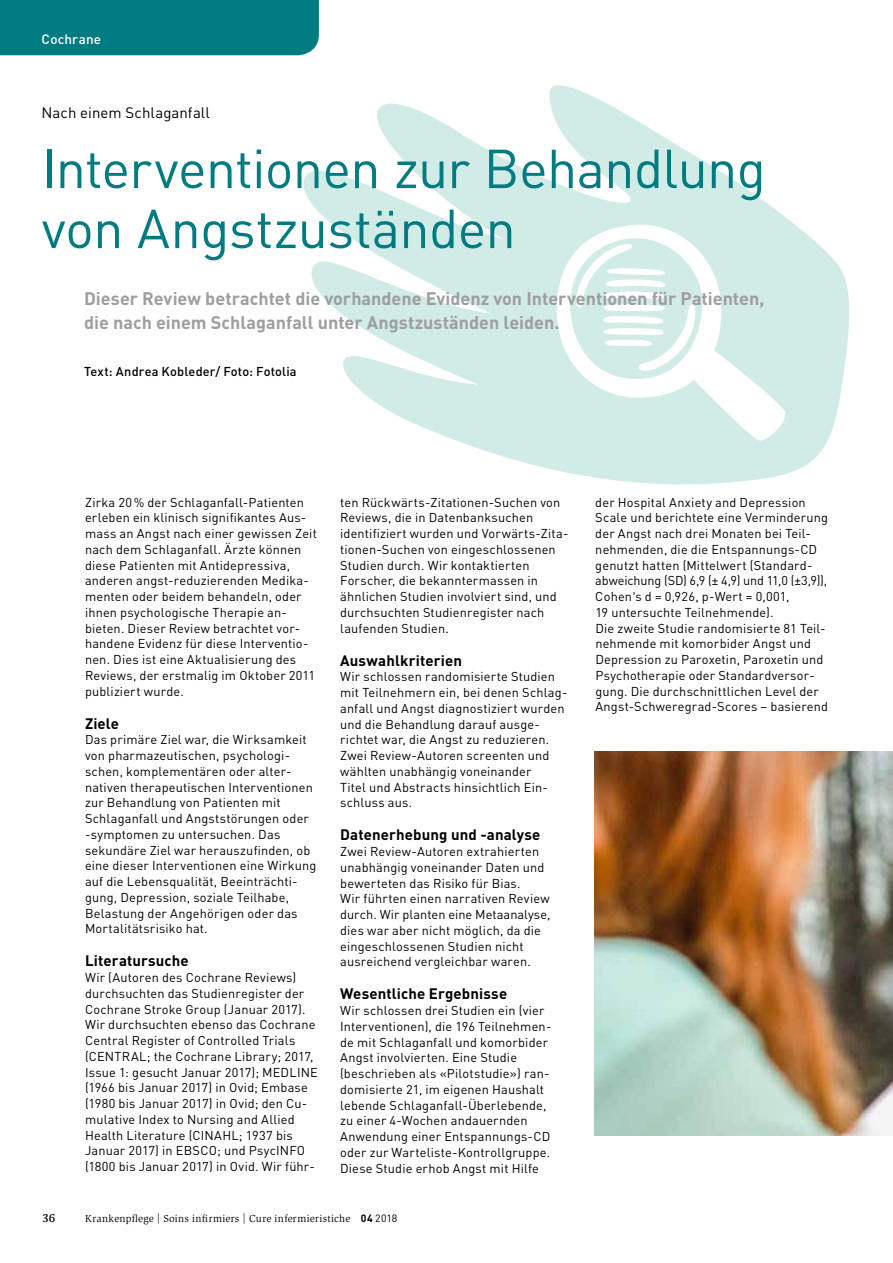
<style>
.page{position:relative;width:893px;height:1263px;background:#fff}
.page>*{position:absolute;margin:0;border:0;box-sizing:border-box;transform-origin:0 0}
.t1{font:54px/60px "DIN Pro";letter-spacing:-.015em;color:#007b81}
.t2{font:700 18px/24px "DIN Pro";color:#9d9e9e}
.t3{font:700 15px "DIN Pro";letter-spacing:.01em;color:#000}
.t4{font:15px "DIN Pro";letter-spacing:.005em;color:#000}
.t5{font:500 13.5px "DIN Pro";letter-spacing:.01em;color:#fff}
.t6{font:12.75px/15.8px "DIN Pro";letter-spacing:.015em;color:#000}
.t7{font:500 12.75px "DIN Pro";letter-spacing:.015em;color:#000}
.t8{font:700 12px "Esta Pro";color:#000}
.t9{font:10.5px "Slimbach Std";letter-spacing:.025em;color:#000}
.s1{font-family:"DIN Pro";font-weight:700}
.s2{font-family:"DIN Pro"}
.s3{font-family:"Slimbach Std"}
</style>
<div class="page">
<div style="left:0;top:0;width:319px;height:55px;background:#007b81"></div>
<svg style="left:303px;top:85px;width:547px;height:400px;fill:#d1ebe7"></svg>
<img style="left:595px;top:751px;width:298px;height:384px">
<p class="t5" style="left:42px;top:30px;width:61px">Cochrane</p>
<p class="t4" style="left:42px;top:103px;width:170px">Nach einem Schlaganfall</p>
<h1 class="t1" style="left:42px;top:136px;width:726px">Interventionen zur Behandlung von Angstzuständen</h1>
<h2 class="t2" style="left:84px;top:286px;width:682px">Dieser Review betrachtet die vorhandene Evidenz von Interventionen für Patienten, die nach einem Schlaganfall unter Angstzuständen leiden.</h2>
<p class="t7" style="left:84px;top:363px;width:214px">Text: Andrea Kobleder/ Foto: Fotolia</p>
<p class="t6" style="left:85px;top:494px;width:233px">Zirka 20% der Schlaganfall-Patienten erleben ein klinisch signifikantes Aus&shy;mass an Angst nach einer gewissen Zeit nach dem Schlaganfall. Ärzte können diese Patienten mit Antidepressiva, anderen angst-reduzierenden Medika&shy;menten oder beidem behandeln, oder ihnen psychologische Therapie an&shy;bieten. Dieser Review betrachtet vor&shy;handene Evidenz für diese Interventio&shy;nen. Dies ist eine Aktualisierung des Reviews, der erstmalig im Oktober 2011 publiziert wurde.</p>
<p class="t3" style="left:85px;top:713px;width:36px">Ziele</p>
<p class="t6" style="left:85px;top:731px;width:233px">Das primäre Ziel war, die Wirksamkeit von pharmazeutischen, psychologi&shy;schen, komplementären oder alter&shy;nativen therapeutischen Interventionen zur Behandlung von Patienten mit Schlaganfall und Angststörungen oder -symptomen zu untersuchen. Das sekundäre Ziel war herauszufinden, ob eine dieser Interventionen eine Wirkung auf die Lebensqualität, Beeinträchti&shy;gung, Depression, soziale Teilhabe, Belastung der Angehörigen oder das Mortalitätsrisiko hat.</p>
<p class="t3" style="left:85px;top:951px;width:105px">Literatursuche</p>
<p class="t6" style="left:85px;top:969px;width:234px">Wir (Autoren des Cochrane Reviews) durchsuchten das Studienregister der Cochrane Stroke Group (Januar 2017).<br>Wir durchsuchten ebenso das Cochrane Central Register of Controlled Trials (CENTRAL; the Cochrane Library; 2017, Issue 1: gesucht Januar 2017); MEDLINE (1966 bis Januar 2017) in Ovid; Embase (1980 bis Januar 2017) in Ovid; den Cu&shy;mulative Index to Nursing and Allied Health Literature (CINAHL; 1937 bis Januar 2017) in EBSCO; und PsycINFO (1800 bis Januar 2017) in Ovid. Wir führ-</p>
<p class="t6" style="left:340px;top:494px;width:230px">ten Rückwärts-Zitationen-Suchen von Reviews, die in Datenbanksuchen identifiziert wurden und Vorwärts-Zita&shy;tionen-Suchen von eingeschlossenen Studien durch. Wir kontaktierten Forscher, die bekanntermassen in ähnlichen Studien involviert sind, und durchsuchten Studienregister nach laufenden Studien.</p>
<p class="t3" style="left:340px;top:650px;width:123px">Auswahlkriterien</p>
<p class="t6" style="left:340px;top:668px;width:229px">Wir schlossen randomisierte Studien mit Teilnehmern ein, bei denen Schlag&shy;anfall und Angst diagnostiziert wurden und die Behandlung darauf ausge&shy;richtet war, die Angst zu reduzieren.<br>Zwei Review-Autoren screenten und wählten unabhängig voneinander<br>Titel und Abstracts hinsichtlich Ein&shy;schluss aus.</p>
<p class="t3" style="left:340px;top:825px;width:202px">Datenerhebung und -analyse</p>
<p class="t6" style="left:340px;top:843px;width:212px">Zwei Review-Autoren extrahierten unabhängig voneinander Daten und bewerteten das Risiko für Bias.<br>Wir führten einen narrativen Review durch. Wir planten eine Metaanalyse, dies war aber nicht möglich, da die eingeschlossenen Studien nicht ausreichend vergleichbar waren.</p>
<p class="t3" style="left:340px;top:984px;width:169px">Wesentliche Ergebnisse</p>
<p class="t6" style="left:340px;top:1002px;width:213px">Wir schlossen drei Studien ein (vier Interventionen), die 196 Teilnehmen&shy;de mit Schlaganfall und komorbider Angst involvierten. Eine Studie (beschrieben als «Pilotstudie») ran&shy;domisierte 21, im eigenen Haushalt lebende Schlaganfall-Überlebende, zu einer 4-Wochen andauernden Anwendung einer Entspannungs-CD oder zur Warteliste-Kontrollgruppe.<br>Diese Studie erhob Angst mit Hilfe</p>
<p class="t8" style="left:43px;top:1209px;width:14px">36</p>
<p class="t9" style="left:85px;top:1212px;width:314px">Krankenpflege | Soins infirmiers | Cure infermieristiche <span class="s1">04</span> <span class="s2">2018</span></p>
<p class="t6" style="left:595px;top:494px;width:234px">der Hospital Anxiety and Depression Scale und berichtete eine Verminderung der Angst nach drei Monaten bei Teil&shy;nehmenden, die die Entspannungs-CD genutzt hatten (Mittelwert (Standard&shy;abweichung (SD) 6,9 (± 4,9) und 11,0 (±3,9)), Cohen<span class="s3">’</span>s d = 0,926, p-Wert = 0,001,<br>19 untersuchte Teilnehmende).<br>Die zweite Studie randomisierte 81 Teil&shy;nehmende mit komorbider Angst und Depression zu Paroxetin, Paroxetin und Psychotherapie oder Standardversor&shy;gung. Die durchschnittlichen Level der Angst-Schweregrad-Scores – basierend</p>
</div>
